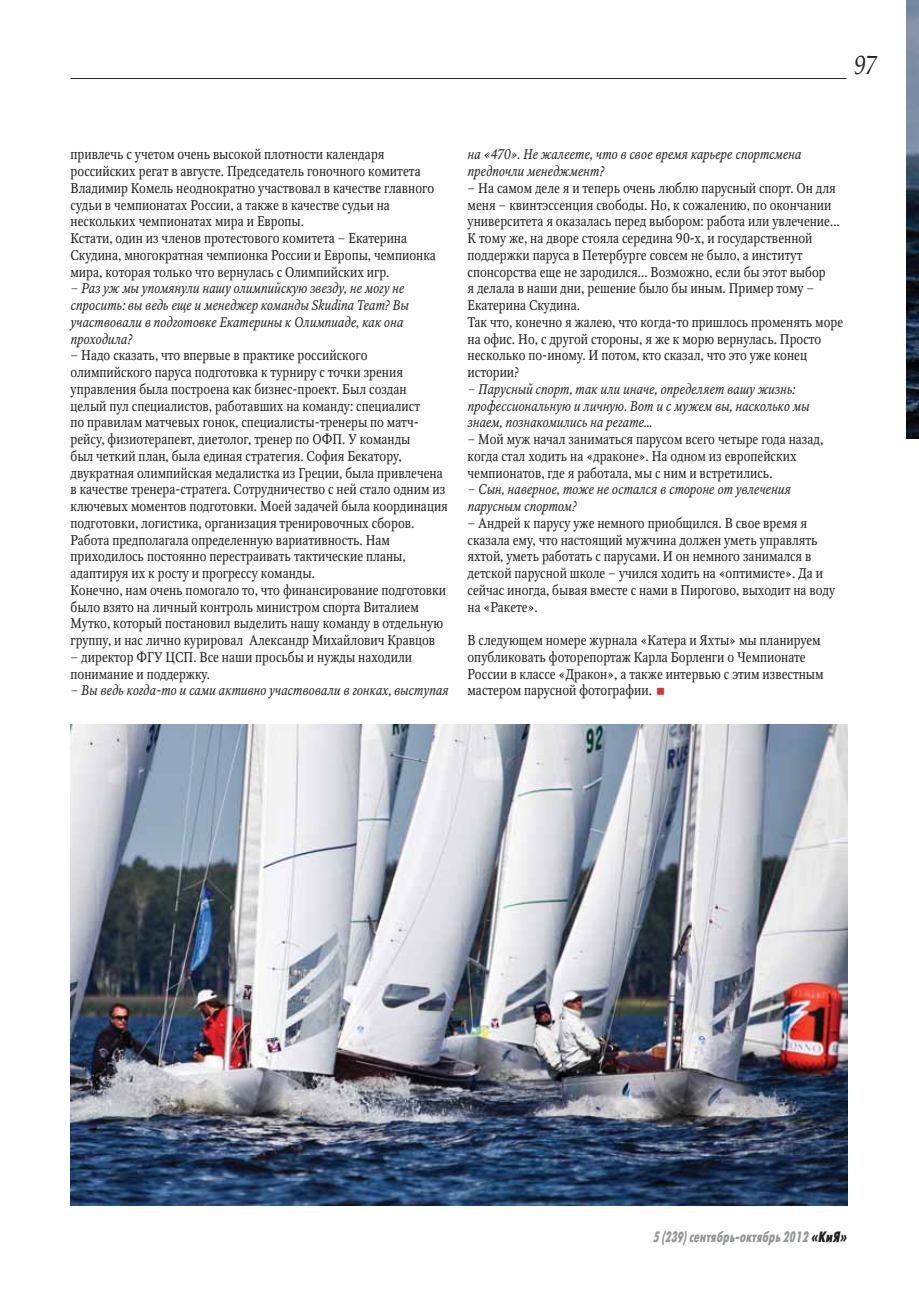
<style>
.page{position:relative;width:919px;height:1289px;background:#fff}
.page>*{position:absolute;margin:0;border:0;box-sizing:border-box;transform-origin:0 0}
.t1{font:italic 27px "Palatino Linotype";color:#231f20;scale:.9 1}
.t2{font:italic 15px "Futuris X Cond C";color:#939598;scale:.9 1}
.t3{font:13.95px/16.8px "Octava C";color:#231f20;scale:.9 1}
.t4{font:italic 13.95px/16.8px "Octava C";color:#231f20;scale:.9 1}
.s1{color:#d23439}
.s2{color:#231f20}
</style>
<div class="page">
<hr style="left:70px;top:78px;width:776px;height:1px;background:#231f20">
<img style="left:70px;top:724px;width:777px;height:481px">
<img style="left:906px;top:0;width:12px;height:438px">
<h1 class="t1" style="left:854px;top:49px;width:28px">97</h1>
<p class="t3" style="left:70px;top:148px;width:407px">привлечь с учетом очень высокой плотности календаря российских регат в августе. Председатель гоночного комитета Владимир Комель неоднократно участвовал в качестве главного судьи в чемпионатах России, а также в качестве судьи на нескольких чемпионатах мира и Европы.<br>Кстати, один из членов протестового комитета – Екатерина Скудина, многократная чемпионка России и Европы, чемпионка мира, которая только что вернулась с Олимпийских игр.</p>
<p class="t4" style="left:70px;top:280px;width:377px">– Раз уж мы упомянули нашу олимпийскую звезду, не могу не спросить: вы ведь еще и менеджер команды Skudina Team? Вы участвовали в подготовке Екатерины к Олимпиаде, как она проходила?</p>
<p class="t3" style="left:70px;top:349px;width:421px">– Надо сказать, что впервые в практике российского олимпийского паруса подготовка к турниру с точки зрения управления была построена как бизнес-проект. Был создан<br>целый пул специалистов, работавших на команду: специалист<br>по правилам матчевых гонок, специалисты-тренеры по матч&shy;рейсу, физиотерапевт, диетолог, тренер по ОФП. У команды<br>был четкий план, была единая стратегия. София Бекатору, двукратная олимпийская медалистка из Греции, была привлечена в качестве тренера-стратега. Сотрудничество с ней стало одним из ключевых моментов подготовки. Моей задачей была координация подготовки, логистика, организация тренировочных сборов.<br>Работа предполагала определенную вариативность. Нам приходилось постоянно перестраивать тактические планы, адаптируя их к росту и прогрессу команды.<br>Конечно, нам очень помогало то, что финансирование подготовки было взято на личный контроль министром спорта Виталием Мутко, который постановил выделить нашу команду в отдельную группу, и нас лично курировал Александр Михайлович Кравцов</p>
<p class="t3" style="left:70px;top:650px;width:381px">– директор ФГУ ЦСП. Все наши просьбы и нужды находили понимание и поддержку.</p>
<p class="t4" style="left:70px;top:682px;width:421px">– Вы ведь когда-то и сами активно участвовали в гонках, выступая</p>
<p class="t4" style="left:467px;top:146px;width:372px">на «470». Не жалеете, что в свое время карьере спортсмена предпочли менеджмент?</p>
<p class="t3" style="left:467px;top:181px;width:419px">– На самом деле я и теперь очень люблю парусный спорт. Он для меня – квинтэссенция свободы. Но, к сожалению, по окончании университета я оказалась перед выбором: работа или увлечение...<br>К тому же, на дворе стояла середина 90-х, и государственной поддержки паруса в Петербурге совсем не было, а институт спонсорства еще не зародился... Возможно, если бы этот выбор<br>я делала в наши дни, решение было бы иным. Пример тому – Екатерина Скудина.<br>Так что, конечно я жалею, что когда-то пришлось променять море на офис. Но, с другой стороны, я же к морю вернулась. Просто несколько по-иному. И потом, кто сказал, что это уже конец истории?</p>
<p class="t4" style="left:467px;top:380px;width:381px">– Парусный спорт, так или иначе, определяет вашу жизнь: профессиональную и личную. Вот и с мужем вы, насколько мы знаем, познакомились на регате…</p>
<p class="t3" style="left:467px;top:432px;width:397px">– Мой муж начал заниматься парусом всего четыре года назад, когда стал ходить на «драконе». На одном из европейских чемпионатов, где я работала, мы с ним и встретились.</p>
<p class="t4" style="left:467px;top:481px;width:360px">– Сын, наверное, тоже не остался в стороне от увлечения парусным спортом?</p>
<p class="t3" style="left:467px;top:516px;width:410px">– Андрей к парусу уже немного приобщился. В свое время я сказала ему, что настоящий мужчина должен уметь управлять яхтой, уметь работать с парусами. И он немного занимался в детской парусной школе – учился ходить на «оптимисте». Да и сейчас иногда, бывая вместе с нами в Пирогово, выходит на воду на «Ракете».</p>
<p class="t3" style="left:467px;top:633px;width:397px">В следующем номере журнала «Катера и Яхты» мы планируем опубликовать фоторепортаж Карла Борленги о Чемпионате России в классе «Дракон», а также интервью с этим известным мастером парусной фотографии. <span class="s1">▪</span></p>
<p class="t2" style="left:653px;top:1228px;width:220px">5 (239)сентябрь-октябрь 2012 <span class="s2">«КиЯ»</span></p>
</div>
